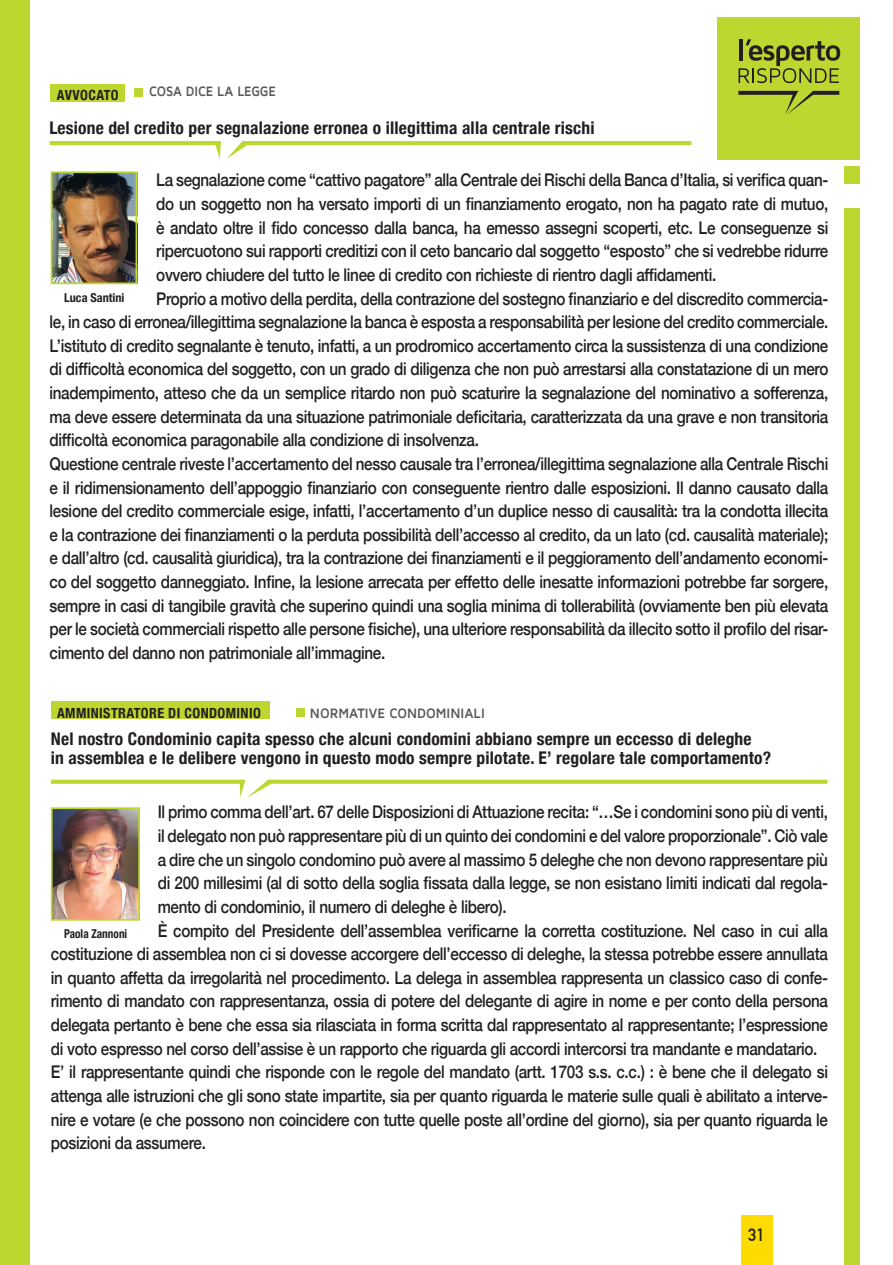
<style>
.page{position:relative;width:893px;height:1265px;background:#fff}
.page>*{position:absolute;margin:0;border:0;box-sizing:border-box;transform-origin:0 0}
.t1{font:500 17.5px/23.6px "Helvetica Neue";letter-spacing:-.02em;color:#231f20;text-align:justify;scale:.87 1}
.t2{font:700 condensed 17.5px "Helvetica Neue";letter-spacing:.01em;color:#231f20}
.t3{font:700 17.5px "DIN Alternate";color:#231f20}
.t4{font:700 condensed 14px "Helvetica Neue";letter-spacing:.03em;color:#231f20}
.t5{font:700 14px "Maven Pro";letter-spacing:-.005em;color:#57585a;scale:.93 1}
.t6{font:700 14px "Maven Pro";letter-spacing:-.005em;color:#57585a;scale:.9 1}
.t7{font:700 condensed 12.25px "Helvetica Neue";color:#231f20;scale:.92 1}
.t8{font:700 condensed 12.25px "Helvetica Neue";color:#231f20}
</style>
<div class="page">
<div style="left:134px;top:88px;width:9px;height:9px;background:#bed630"></div>
<svg style="left:50px;top:141px;width:641px;height:18px"></svg>
<div style="left:717px;top:17px;width:142px;height:143px;background:#bed630"></div>
<svg style="left:738px;top:39px;width:102px;height:44px"></svg>
<svg style="left:738px;top:91px;width:101px;height:23px"></svg>
<div style="left:844px;top:167px;width:15px;height:17px;background:#bed630"></div>
<div style="left:50px;top:84px;width:74px;height:17px;background:#bed630"></div>
<div style="left:0;top:0;width:30px;height:1265px;background:#bed630"></div>
<div style="left:844px;top:208px;width:15px;height:1057px;background:#bed630"></div>
<div style="left:296px;top:708px;width:9px;height:9px;background:#bed630"></div>
<svg style="left:51px;top:780px;width:776px;height:18px"></svg>
<div style="left:51px;top:702px;width:219px;height:17px;background:#bed630"></div>
<img style="left:54px;top:810px;width:83px;height:108px">
<div style="left:51px;top:807px;width:89px;height:114px;border:2px solid #bed630"></div>
<img style="left:54px;top:174px;width:80px;height:107px">
<div style="left:51px;top:171px;width:86px;height:113px;border:2px solid #bed630"></div>
<div style="left:741px;top:1215px;width:31px;height:50px;background:#ffdc01"></div>
<p class="t4" style="left:57px;top:84px;width:63px">AVVOCATO</p>
<p class="t6" style="left:149px;top:84px;width:142px">COSA DICE LA LEGGE</p>
<p class="t2" style="left:49px;top:113px;width:547px">Lesione del credito per segnalazione erronea o illegittima alla centrale rischi</p>
<p class="t1" style="left:156px;top:167px;width:774px">La segnalazione come “cattivo pagatore” alla Centrale dei Rischi della Banca d’Italia, si verifica quan&shy;do un soggetto non ha versato importi di un finanziamento erogato, non ha pagato rate di mutuo, è andato oltre il fido concesso dalla banca, ha emesso assegni scoperti, etc. Le conseguenze si ripercuotono sui rapporti creditizi con il ceto bancario dal soggetto “esposto” che si vedrebbe ridurre ovvero chiudere del tutto le linee di credito con richieste di rientro dagli affidamenti.</p>
<p class="t1" style="left:50px;top:285px;width:897px;text-align:right">Proprio a motivo della perdita, della contrazione del sostegno finanziario e del discredito commercia-<br>le, in caso di erronea/illegittima segnalazione la banca è esposta a responsabilità per lesione del credito commerciale.</p>
<p class="t1" style="left:50px;top:332px;width:897px">L’istituto di credito segnalante è tenuto, infatti, a un prodromico accertamento circa la sussistenza di una condizione di difficoltà economica del soggetto, con un grado di diligenza che non può arrestarsi alla constatazione di un mero inadempimento, atteso che da un semplice ritardo non può scaturire la segnalazione del nominativo a sofferenza, ma deve essere determinata da una situazione patrimoniale deficitaria, caratterizzata da una grave e non transitoria difficoltà economica paragonabile alla condizione di insolvenza.</p>
<p class="t1" style="left:50px;top:451px;width:897px">Questione centrale riveste l’accertamento del nesso causale tra l’erronea/illegittima segnalazione alla Centrale Rischi e il ridimensionamento dell’appoggio finanziario con conseguente rientro dalle esposizioni. Il danno causato dalla lesione del credito commerciale esige, infatti, l’accertamento d’un duplice nesso di causalità: tra la condotta illecita e la contrazione dei finanziamenti o la perduta possibilità dell’accesso al credito, da un lato (cd. causalità materiale); e dall’altro (cd. causalità giuridica), tra la contrazione dei finanziamenti e il peggioramento dell’andamento economi&shy;co del soggetto danneggiato. Infine, la lesione arrecata per effetto delle inesatte informazioni potrebbe far sorgere, sempre in casi di tangibile gravità che superino quindi una soglia minima di tollerabilità (ovviamente ben più elevata per le società commerciali rispetto alle persone fisiche), una ulteriore responsabilità da illecito sotto il profilo del risar&shy;cimento del danno non patrimoniale all’immagine.</p>
<p class="t8" style="left:64px;top:287px;width:62px">Luca Santini</p>
<p class="t4" style="left:57px;top:702px;width:205px">AMMINISTRATORE DI CONDOMINIO</p>
<p class="t5" style="left:310px;top:706px;width:190px">NORMATIVE CONDOMINIALI</p>
<p class="t2" style="left:51px;top:724px;width:702px">Nel nostro Condominio capita spesso che alcuni condomini abbiano sempre un eccesso di deleghe</p>
<p class="t2" style="left:51px;top:743px;width:722px">in assemblea e le delibere vengono in questo modo sempre pilotate. E’ regolare tale comportamento?</p>
<p class="t1" style="left:158px;top:799px;width:772px">Il primo comma dell’art. 67 delle Disposizioni di Attuazione recita: “…Se i condomini sono più di venti, il delegato non può rappresentare più di un quinto dei condomini e del valore proporzionale”. Ciò vale a dire che un singolo condomino può avere al massimo 5 deleghe che non devono rappresentare più di 200 millesimi (al di sotto della soglia fissata dalla legge, se non esistano limiti indicati dal regola&shy;mento di condominio, il numero di deleghe è libero).</p>
<p class="t1" style="left:51px;top:917px;width:895px;text-indent:107px">È compito del Presidente dell’assemblea verificarne la corretta costituzione. Nel caso in cui alla costituzione di assemblea non ci si dovesse accorgere dell’eccesso di deleghe, la stessa potrebbe essere annullata in quanto affetta da irregolarità nel procedimento. La delega in assemblea rappresenta un classico caso di confe&shy;rimento di mandato con rappresentanza, ossia di potere del delegante di agire in nome e per conto della persona delegata pertanto è bene che essa sia rilasciata in forma scritta dal rappresentato al rappresentante; l’espressione di voto espresso nel corso dell’assise è un rapporto che riguarda gli accordi intercorsi tra mandante e mandatario.</p>
<p class="t1" style="left:51px;top:1059px;width:895px">E’ il rappresentante quindi che risponde con le regole del mandato (artt. 1703 s.s. c.c.) : è bene che il delegato si attenga alle istruzioni che gli sono state impartite, sia per quanto riguarda le materie sulle quali è abilitato a interve&shy;nire e votare (e che possono non coincidere con tutte quelle poste all’ordine del giorno), sia per quanto riguarda le posizioni da assumere.</p>
<p class="t7" style="left:64px;top:924px;width:70px">Paola Zannoni</p>
<p class="t3" style="left:748px;top:1222px;width:18px">31</p>
</div>
